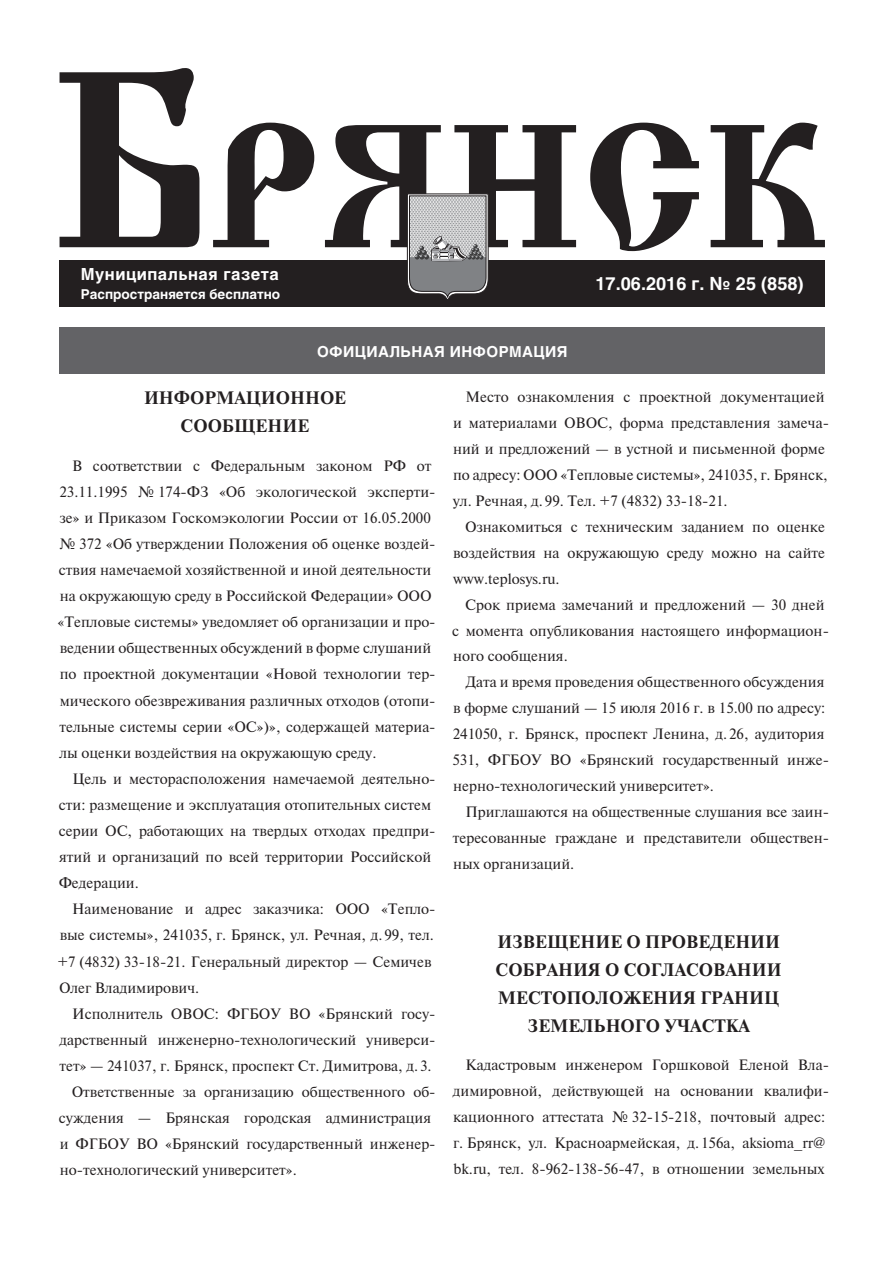
<style>
.page{position:relative;width:893px;height:1263px;background:#fff}
.page>*{position:absolute;margin:0;border:0;box-sizing:border-box;transform-origin:0 0}
.Название_приложения{font:700 18px/27.8px "Newton";letter-spacing:.01em;color:#231f20;text-align:center}
.t1{font:700 18px "Helios";color:#fff}
.t2{font:700 16.5px "Helios";letter-spacing:.03em;color:#fff}
.Основной_текст{font:15px/26.1px "Newton";color:#231f20}
.t3{font:700 15px "Helios";letter-spacing:.025em;color:#fff}
.t4{font:700 13.5px "Helios";color:#fff}
</style>
<div class="page">
<div style="left:60px;top:260px;width:765px;height:46px;background:#231f20"></div>
<svg style="left:60px;top:68px;width:139px;height:179px"></svg>
<svg style="left:213px;top:123px;width:101px;height:124px"></svg>
<svg style="left:590px;top:123px;width:109px;height:128px"></svg>
<svg style="left:711px;top:123px;width:114px;height:124px"></svg>
<div style="left:60px;top:327px;width:765px;height:47px;background:#636366"></div>
<svg style="left:325px;top:125px;width:251px;height:174px"></svg>
<p class="t2" style="left:81px;top:264px;width:200px">Муниципальная газета</p>
<p class="t4" style="left:81px;top:286px;width:201px">Распространяется бесплатно</p>
<p class="t1" style="left:595px;top:273px;width:210px">17.06.2016 г. № 25 (858)</p>
<p class="t3" style="left:317px;top:343px;width:252px">ОФИЦИАЛЬНАЯ ИНФОРМАЦИЯ</p>
<p class="Название_приложения" style="left:144px;top:384px;width:204px">ИНФОРМАЦИОННОЕ<br>СООБЩЕНИЕ</p>
<p class="Основной_текст" style="left:58px;top:452px;width:380px;text-indent:15px">В соответствии с Федеральным законом РФ от 23.11.1995 № 174-ФЗ «Об экологической эксперти&shy;зе» и Приказом Госкомэкологии России от 16.05.2000 № 372 «Об утверждении Положения об оценке воздей&shy;ствия намечаемой хозяйственной и иной деятельности на окружающую среду в Российской Федерации» ООО «Тепловые системы» уведомляет об организации и про&shy;ведении общественных обсуждений в форме слушаний по проектной документации «Новой технологии тер&shy;мического обезвреживания различных отходов (отопи&shy;тельные системы серии «ОС»)», содержащей материа&shy;лы оценки воздействия на окружающую среду.</p>
<p class="Основной_текст" style="left:59px;top:765px;width:378px;text-indent:14px">Цель и месторасположения намечаемой деятельно&shy;сти: размещение и эксплуатация отопительных систем серии ОС, работающих на твердых отходах предпри&shy;ятий и организаций по всей территории Российской Федерации.</p>
<p class="Основной_текст" style="left:57px;top:896px;width:380px;text-indent:15px">Наименование и адрес заказчика: ООО «Тепло&shy;вые системы», 241035, г. Брянск, ул. Речная, д. 99, тел. +7 (4832) 33‑18‑21. Генеральный директор — Семичев Олег Владимирович.</p>
<p class="Основной_текст" style="left:60px;top:1000px;width:378px;text-align:justify;text-indent:13px">Исполнитель ОВОС: ФГБОУ ВО «Брянский госу&shy;дарственный инженерно-технологический универси&shy;тет» — 241037, г. Брянск, проспект Ст. Димитрова, д.3.</p>
<p class="Основной_текст" style="left:59px;top:1078px;width:378px;text-indent:13px">Ответственные за организацию общественного об&shy;суждения — Брянская городская администрация и ФГБОУ ВО «Брянский государственный инженер&shy;но-технологический университет».</p>
<p class="Основной_текст" style="left:453px;top:383px;width:378px;text-indent:13px">Место ознакомления с проектной документацией и материалами ОВОС, форма представления замеча&shy;ний и предложений — в устной и письменной форме по адресу: ООО «Тепловые системы», 241035, г. Брянск, ул. Речная, д. 99. Тел. +7 (4832) 33‑18‑21.</p>
<p class="Основной_текст" style="left:453px;top:513px;width:373px;text-align:justify;text-indent:12px">Ознакомиться с техническим заданием по оценке воздействия на окружающую среду можно на сайте www.teplosys.ru.</p>
<p class="Основной_текст" style="left:452px;top:591px;width:378px;text-indent:13px">Срок приема замечаний и предложений — 30 дней с момента опубликования настоящего информацион&shy;ного сообщения.</p>
<p class="Основной_текст" style="left:452px;top:669px;width:378px;text-indent:13px">Дата и время проведения общественного обсуждения в форме слушаний — 15 июля 2016 г. в 15.00 по адресу:<br>241050, г. Брянск, проспект Ленина, д.26, аудитория 531, ФГБОУ ВО «Брянский государственный инже&shy;нерно-технологический университет».</p>
<p class="Основной_текст" style="left:453px;top:798px;width:378px;text-align:justify;text-indent:13px">Приглашаются на общественные слушания все заин&shy;тересованные граждане и представители обществен&shy;ных организаций.</p>
<p class="Название_приложения" style="left:496px;top:928px;width:287px">ИЗВЕЩЕНИЕ О ПРОВЕДЕНИИ<br>СОБРАНИЯ О СОГЛАСОВАНИИ<br>МЕСТОПОЛОЖЕНИЯ ГРАНИЦ<br>ЗЕМЕЛЬНОГО УЧАСТКА</p>
<p class="Основной_текст" style="left:453px;top:1051px;width:378px;text-indent:13px">Кадастровым инженером Горшковой Еленой Вла&shy;димировной, действующей на основании квалифи&shy;кационного аттестата № 32‑15‑218, почтовый адрес: г. Брянск, ул. Красноармейская, д. 156а, aksioma_rr@ bk.ru, тел. 8‑962‑138‑56‑47, в отношении земельных</p>
</div>
